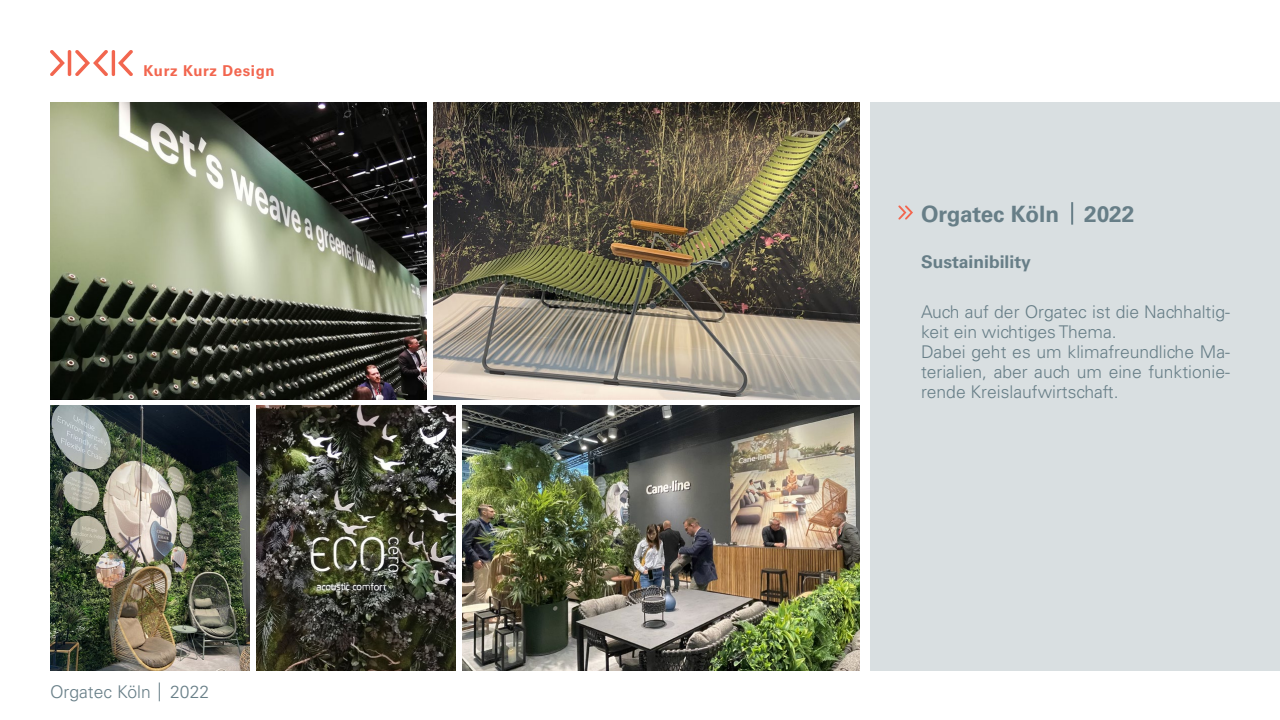
<style>
.page{position:relative;width:1280px;height:720px;background:#fff}
.page>*{position:absolute;margin:0;border:0;box-sizing:border-box;transform-origin:0 0}
.t1{font:700 22.5px "Univers LT Std";color:#677e87}
.t2{font:300 17.5px/20px "Univers LT Std";color:#677e87}
.t3{font:700 17.5px "Univers LT Std";color:#677e87}
.t4{font:700 15px "Univers LT Std";letter-spacing:.04em;color:#f2664f}
</style>
<div class="page">
<hr style="left:68px;top:50px;width:3px;height:26px;background:#f2664f;border-radius:2px">
<svg style="left:50px;top:50px;width:15px;height:26px"></svg>
<hr style="left:112px;top:50px;width:3px;height:26px;background:#f2664f;border-radius:2px">
<svg style="left:118px;top:50px;width:15px;height:26px"></svg>
<svg style="left:75px;top:50px;width:33px;height:26px"></svg>
<div style="left:870px;top:102px;width:410px;height:569px;background:#d9dfe1"></div>
<svg style="left:898px;top:205px;width:15px;height:15px"></svg>
<hr style="left:1071px;top:202px;width:2px;height:23px;background:#677e87">
<svg style="left:159px;top:682px;width:1px;height:19px"></svg>
<img style="left:50px;top:102px;width:377px;height:297px">
<img style="left:256px;top:405px;width:200px;height:266px">
<img style="left:433px;top:102px;width:427px;height:297px">
<img style="left:462px;top:405px;width:398px;height:266px">
<img style="left:50px;top:405px;width:200px;height:266px">
<p class="t4" style="left:144px;top:62px;width:133px">Kurz Kurz Design</p>
<p class="t2" style="left:50px;top:681px;width:161px">Orgatec Köln 2022</p>
<p class="t1" style="left:921px;top:201px;width:215px">Orgatec Köln 2022</p>
<p class="t3" style="left:921px;top:252px;width:111px">Sustainibility</p>
<p class="t2" style="left:921px;top:301px;width:310px">Auch auf der Orgatec ist die Nachhaltig&shy;keit ein wichtiges Thema.</p>
<p class="t2" style="left:921px;top:341px;width:310px;text-align:justify">Dabei geht es um klimafreundliche Ma&shy;terialien, aber auch um eine funktionie&shy;rende Kreislaufwirtschaft.</p>
</div>
